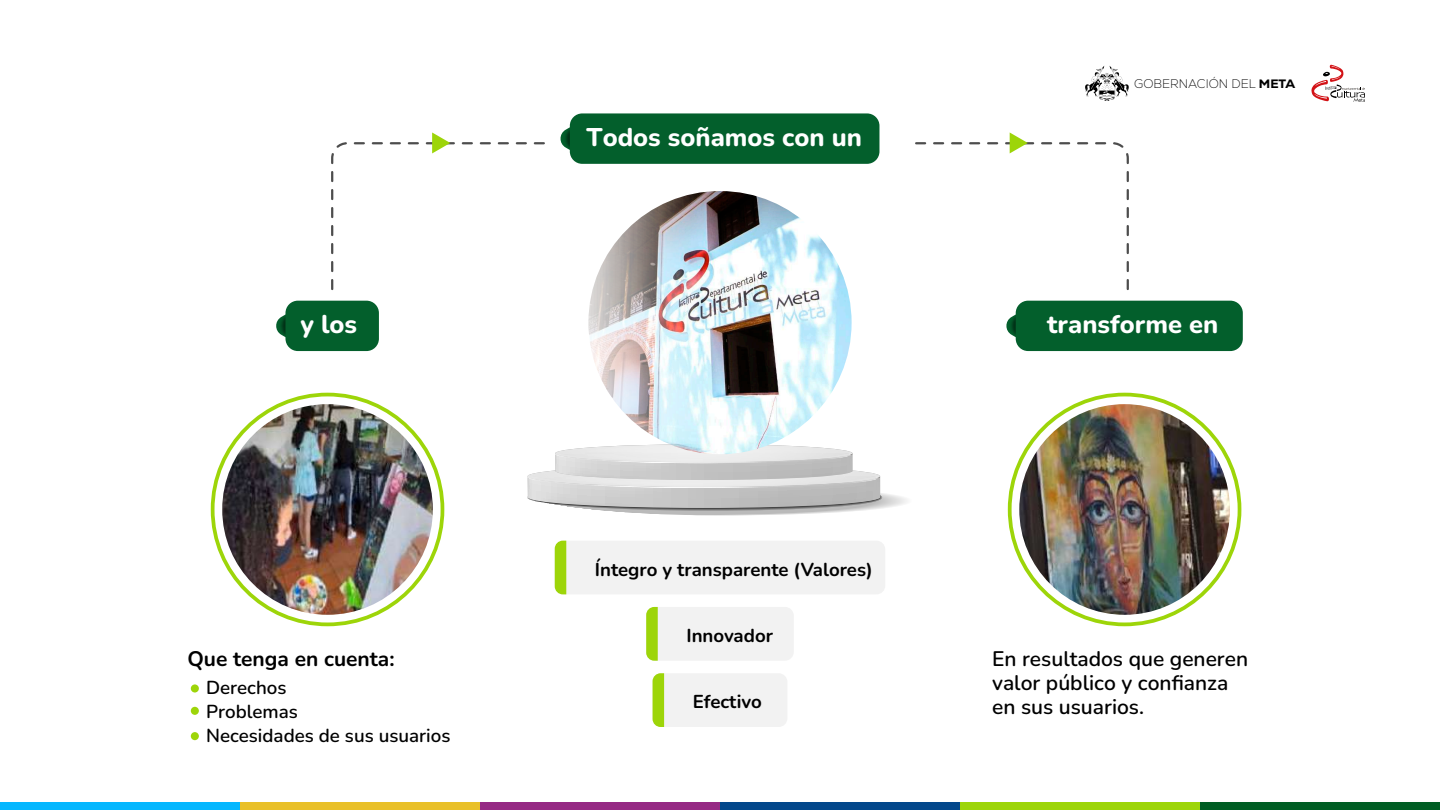
<style>
.page{position:relative;width:1440px;height:810px;background:#fff}
.page>*{position:absolute;margin:0;border:0;box-sizing:border-box;transform-origin:0 0}
.t1{font:800 25.5px "Nunito";color:#fff}
.t2{font:600 21px/24px "Nunito";color:#000}
.t3{font:700 21px "Nunito";color:#000}
.t4{font:600 18.75px/24px "Nunito";color:#000}
.t5{font:700 18.6px "Nunito";color:#000}
.t6{font:200 12.38px "Nexa";color:#000}
.s1{font-weight:800}
</style>
<div class="page">
<svg style="left:528px;top:444px;width:379px;height:71px"></svg>
<svg style="left:1085px;top:66px;width:44px;height:35px"></svg>
<svg style="left:1311px;top:65px;width:54px;height:37px"></svg>
<div style="left:1200px;top:802px;width:240px;height:8px;background:#005e24"></div>
<div style="left:960px;top:802px;width:240px;height:8px;background:#9dd509"></div>
<div style="left:720px;top:802px;width:240px;height:8px;background:#03478b"></div>
<div style="left:480px;top:802px;width:240px;height:8px;background:#962984"></div>
<div style="left:240px;top:802px;width:240px;height:8px;background:#e9c028"></div>
<div style="left:0;top:802px;width:240px;height:8px;background:#05b7ff"></div>
<img style="left:588px;top:191px;width:264px;height:263px;border-radius:132px">
<img style="left:1019px;top:404px;width:211px;height:211px;border-radius:105px">
<img style="left:222px;top:404px;width:211px;height:211px;border-radius:105px">
<img style="left:560px;top:116px;width:19px;height:48px">
<div style="left:570px;top:113px;width:309px;height:51px;background:#035f2c;border-radius:12px"></div>
<img style="left:1006px;top:300px;width:47px;height:52px">
<div style="left:1016px;top:301px;width:227px;height:50px;background:#035f2c;border-radius:12px"></div>
<img style="left:276px;top:300px;width:46px;height:52px">
<div style="left:285px;top:301px;width:94px;height:50px;background:#035f2c;border-radius:12px"></div>
<div style="left:555px;top:541px;width:330px;height:53px;background:#f2f2f2;border-radius:9px"></div>
<svg style="left:555px;top:541px;width:11px;height:53px"></svg>
<div style="left:646px;top:607px;width:148px;height:54px;background:#f2f2f2;border-radius:9px"></div>
<svg style="left:646px;top:607px;width:12px;height:54px"></svg>
<div style="left:653px;top:673px;width:134px;height:54px;background:#f2f2f2;border-radius:9px"></div>
<svg style="left:653px;top:673px;width:11px;height:54px"></svg>
<div style="left:191px;top:684px;width:8px;height:9px;background:#9dd509;border-radius:50%"></div>
<div style="left:191px;top:707px;width:8px;height:8px;background:#9dd509;border-radius:50%"></div>
<div style="left:191px;top:732px;width:8px;height:8px;background:#9dd509;border-radius:50%"></div>
<svg style="left:331px;top:132px;width:214px;height:159px"></svg>
<svg style="left:915px;top:132px;width:214px;height:158px"></svg>
<p class="t1" style="left:587px;top:119px;width:277px">Todos soñamos con un</p>
<p class="t6" style="left:1134px;top:77px;width:162px">GOBERNACIÓN DEL <span class="s1">META</span></p>
<p class="t1" style="left:300px;top:306px;width:58px">y los</p>
<p class="t1" style="left:1047px;top:306px;width:173px">transforme en</p>
<p class="t5" style="left:595px;top:556px;width:279px">Íntegro y transparente (Valores)</p>
<p class="t3" style="left:187px;top:644px;width:209px">Que tenga en cuenta:</p>
<p class="t4" style="left:206px;top:675px;width:246px">Derechos<br>Problemas<br>Necesidades de sus usuarios</p>
<p class="t5" style="left:686px;top:622px;width:88px">Innovador</p>
<p class="t5" style="left:693px;top:688px;width:71px">Efectivo</p>
<p class="t2" style="left:992px;top:646px;width:258px">En resultados que generen valor público y confianza en sus usuarios.</p>
</div>
